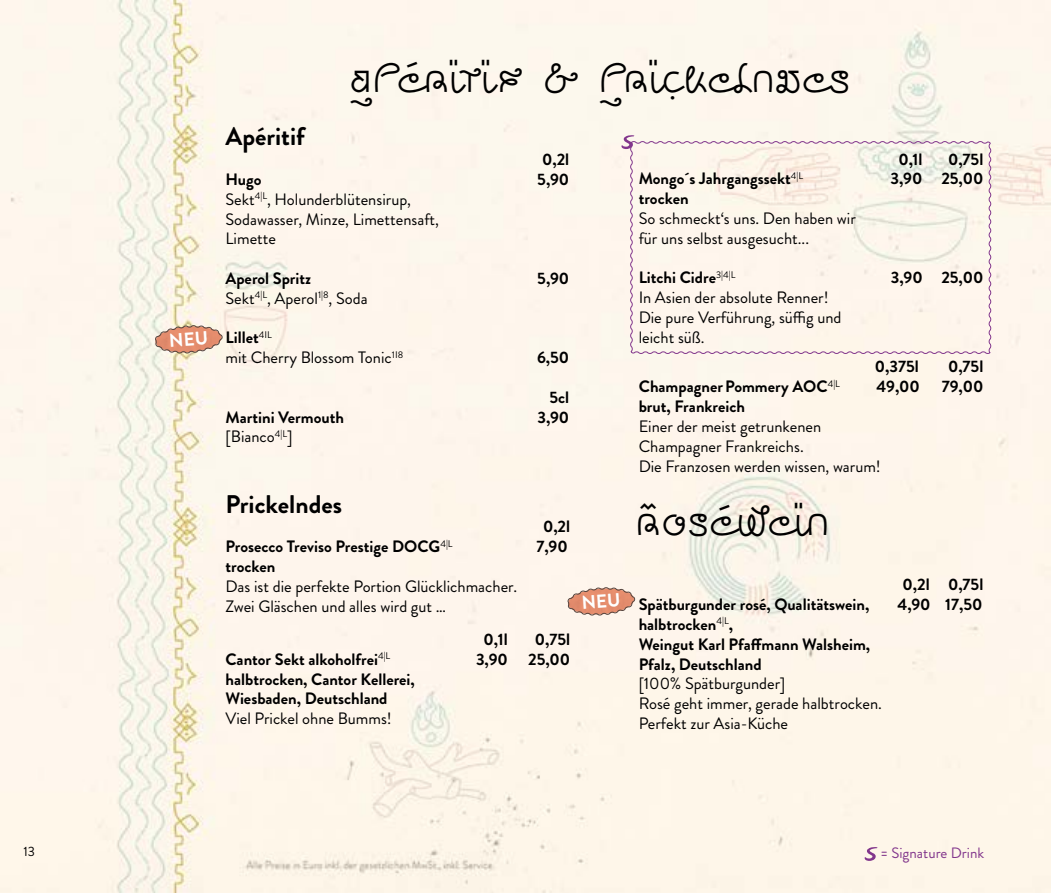
<style>
.page{position:relative;width:1051px;height:893px;background:#fff}
.page>*{position:absolute;margin:0;border:0;box-sizing:border-box;transform-origin:0 0}
.t1{font:45px "Mongolian Deathworm";color:#000}
.t2{font:700 25.5px "Brandon Grotesque";color:#000}
.t3{font:16.5px/19.8px "Brandon Grotesque";color:#000}
.t4{font:700 16.5px/19.8px "Brandon Grotesque";color:#000}
.t5{font:15px "Brandon Grotesque";color:#82368c}
.t6{font:13.5px "Brandon Grotesque";color:#000}
.s1{font-weight:700}
</style>
<div class="page">
<div style="left:0;top:0;width:1050px;height:893px;background:#fef6ec"></div>
<svg style="left:629px;top:140px;width:362px;height:215px;background:#f9f1e8"></svg>
<svg style="left:621px;top:135px;width:13px;height:14px"></svg>
<svg style="left:864px;top:847px;width:13px;height:14px"></svg>
<svg style="left:567px;top:587px;width:68px;height:29px;background:#dfa38b"></svg>
<svg style="left:155px;top:325px;width:67px;height:29px;background:#dca187"></svg>
<p class="t6" style="left:23px;top:842px;width:13px">13</p>
<h2 class="t2" style="left:225px;top:119px;width:81px">Apéritif</h2>
<h1 class="t1" style="left:351px;top:55px;width:503px">Apéritif &amp; Prickelndes</h1>
<p class="t4" style="left:542px;top:150px;width:29px">0,2l</p>
<p class="t4" style="left:898px;top:149px;width:26px">0,1l</p>
<p class="t4" style="left:947px;top:149px;width:37px">0,75l</p>
<p class="t4" style="left:225px;top:170px;width:38px">Hugo</p>
<p class="t4" style="left:537px;top:170px;width:33px">5,90</p>
<p class="t3" style="left:225px;top:189px;width:215px">Sekt<sup>4|L</sup>, Holunderblütensirup,<br>Sodawasser, Minze, Limettensaft,<br>Limette</p>
<p class="t4" style="left:225px;top:269px;width:87px">Aperol Spritz</p>
<p class="t4" style="left:537px;top:269px;width:33px">5,90</p>
<p class="t3" style="left:225px;top:288px;width:144px">Sekt<sup>4|L</sup>, Aperol<sup>1|8</sup>, Soda</p>
<p class="t3" style="left:225px;top:328px;width:179px"><span class="s1">Lillet</span><sup>4IL<br></sup>mit Cherry Blossom Tonic<sup>1I8</sup></p>
<p class="t4" style="left:537px;top:348px;width:34px">6,50</p>
<p class="t4" style="left:549px;top:387px;width:21px">5cl</p>
<p class="t4" style="left:225px;top:407px;width:120px">Martini Vermouth</p>
<p class="t4" style="left:537px;top:407px;width:33px">3,90</p>
<p class="t3" style="left:225px;top:427px;width:68px">[Bianco<sup>4|L</sup>]</p>
<h2 class="t2" style="left:225px;top:486px;width:118px">Prickelndes</h2>
<p class="t4" style="left:543px;top:517px;width:29px">0,2l</p>
<p class="t4" style="left:225px;top:537px;width:229px">Prosecco Treviso Prestige DOCG<sup>4|L</sup></p>
<p class="t4" style="left:536px;top:537px;width:33px">7,90</p>
<p class="t4" style="left:225px;top:557px;width:51px">trocken</p>
<p class="t3" style="left:225px;top:576px;width:293px">Das ist die perfekte Portion Glücklichmacher.<br>Zwei Gläschen und alles wird gut …</p>
<p class="t4" style="left:483px;top:630px;width:26px">0,1l</p>
<p class="t4" style="left:534px;top:630px;width:37px">0,75l</p>
<p class="t4" style="left:225px;top:649px;width:166px">Cantor Sekt alkoholfrei<sup>4|L</sup></p>
<p class="t4" style="left:476px;top:649px;width:96px">3,90 25,00</p>
<p class="t4" style="left:225px;top:669px;width:191px">halbtrocken, Cantor Kellerei,<br>Wiesbaden, Deutschland</p>
<p class="t3" style="left:225px;top:709px;width:168px">Viel Prickel ohne Bumms!</p>
<p class="t4" style="left:638px;top:169px;width:166px">Mongo´s Jahrgangssekt<sup>4|L</sup></p>
<p class="t4" style="left:890px;top:169px;width:94px">3,90 25,00</p>
<p class="t4" style="left:638px;top:189px;width:51px">trocken</p>
<p class="t3" style="left:638px;top:209px;width:219px">So schmeckt‘s uns. Den haben wir für uns selbst ausgesucht...</p>
<p class="t4" style="left:638px;top:268px;width:98px">Litchi Cidre<sup>3|4|L</sup></p>
<p class="t4" style="left:890px;top:268px;width:94px">3,90 25,00</p>
<p class="t3" style="left:638px;top:288px;width:204px">In Asien der absolute Renner!<br>Die pure Verführung, süffig und leicht süß.</p>
<p class="t4" style="left:874px;top:357px;width:45px">0,375l</p>
<p class="t4" style="left:947px;top:357px;width:37px">0,75l</p>
<p class="t4" style="left:638px;top:377px;width:202px">ChampagnerPommery AOC<sup>4|L</sup></p>
<p class="t4" style="left:876px;top:377px;width:45px">49,00</p>
<p class="t4" style="left:941px;top:377px;width:43px">79,00</p>
<p class="t4" style="left:638px;top:397px;width:108px">brut, Frankreich</p>
<p class="t3" style="left:638px;top:417px;width:243px">Einer der meist getrunkenen<br>Champagner Frankreichs.<br>Die Franzosen werden wissen, warum!</p>
<h1 class="t1" style="left:638px;top:498px;width:195px">Roséwein</h1>
<p class="t4" style="left:902px;top:575px;width:82px">0,2l 0,75l</p>
<p class="t4" style="left:638px;top:595px;width:232px">Spätburgunder rosé, Qualitätswein,</p>
<p class="t4" style="left:897px;top:595px;width:86px">4,90 17,50</p>
<p class="t4" style="left:638px;top:615px;width:233px">halbtrocken<sup>4|L</sup>,<br>Weingut Karl Pfaffmann Walsheim,<br>Pfalz, Deutschland</p>
<p class="t3" style="left:638px;top:674px;width:245px">[100% Spätburgunder]<br>Rosé geht immer, gerade halbtrocken.<br>Perfekt zur Asia-Küche</p>
<p class="t5" style="left:880px;top:842px;width:105px">= Signature Drink</p>
</div>
